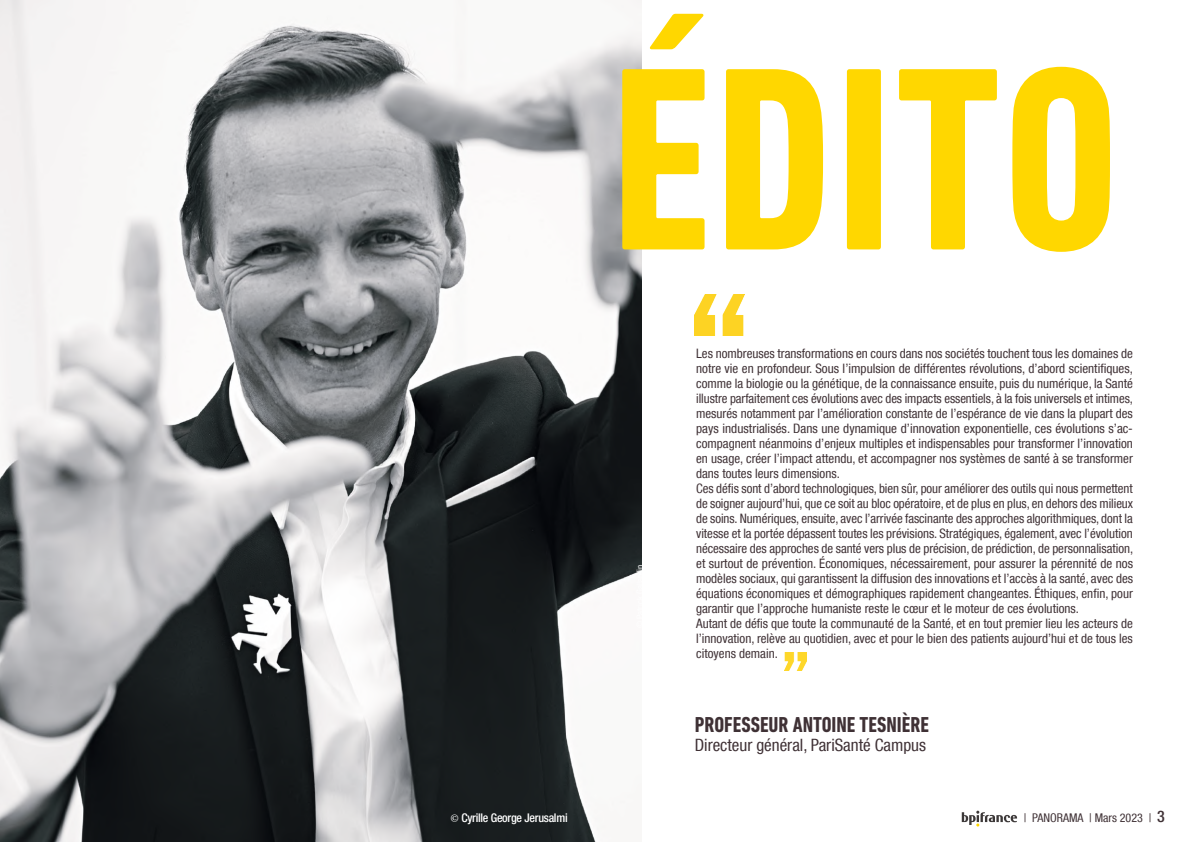
<style>
.page{position:relative;width:1191px;height:842px;background:#fff}
.page>*{position:absolute;margin:0;border:0;box-sizing:border-box;transform-origin:0 0}
.t1{font:700 condensed 265.1px "DIN Next LT Pro";letter-spacing:.01em;color:#ffd700}
.t2{font:700 condensed 22px "DIN Next LT Pro";color:#3f3135}
.t3{font:condensed 17px "Helvetica Neue LT Com";color:#3f3135}
.t4{font:condensed 13px/15px "Helvetica Neue LT Com";color:#3f3135}
.t5{font:500 condensed 12px "Helvetica Neue LT Com";letter-spacing:-.02em;color:#fff}
.t6{font:condensed 12px "Helvetica Neue LT Com";color:#3f3135}
.s1{font-family:"Minion Pro";font-weight:400;font-stretch:normal}
.s2{font-weight:500;font-size:16px}
</style>
<div class="page">
<img style="left:0;top:0;width:642px;height:842px">
<svg style="left:961px;top:811px;width:56px;height:15px"></svg>
<img style="left:694px;top:295px;width:50px;height:41px">
<img style="left:784px;top:652px;width:22px;height:19px">
<p class="t5" style="left:450px;top:810px;width:119px"><span class="s1">©</span> Cyrille George Jerusalmi</p>
<h1 class="t1" style="left:610px;top:9px;width:510px">ÉDITO</h1>
<p class="t4" style="left:696px;top:346px;width:438px">Les nombreuses transformations en cours dans nos sociétés touchent tous les domaines de notre vie en profondeur. Sous l’impulsion de différentes révolutions, d’abord scientifiques, comme la biologie ou la génétique, de la connaissance ensuite, puis du numérique, la Santé illustre parfaitement ces évolutions avec des impacts essentiels, à la fois universels et intimes, mesurés notamment par l’amélioration constante de l’espérance de vie dans la plupart des pays industrialisés. Dans une dynamique d’innovation exponentielle, ces évolutions s’ac&shy;compagnent néanmoins d’enjeux multiples et indispensables pour transformer l’innovation en usage, créer l’impact attendu, et accompagner nos systèmes de santé à se transformer dans toutes leurs dimensions.<br>Ces défis sont d’abord technologiques, bien sûr, pour améliorer des outils qui nous permettent de soigner aujourd’hui, que ce soit au bloc opératoire, et de plus en plus, en dehors des milieux de soins. Numériques, ensuite, avec l’arrivée fascinante des approches algorithmiques, dont la vitesse et la portée dépassent toutes les prévisions. Stratégiques, également, avec l’évolution nécessaire des approches de santé vers plus de précision, de prédiction, de personnalisation, et surtout de prévention. Économiques, nécessairement, pour assurer la pérennité de nos modèles sociaux, qui garantissent la diffusion des innovations et l’accès à la santé, avec des équations économiques et démographiques rapidement changeantes. Éthiques, enfin, pour garantir que l’approche humaniste reste le cœur et le moteur de ces évolutions.<br>Autant de défis que toute la communauté de la Santé, et en tout premier lieu les acteurs de l’innovation, relève au quotidien, avec et pour le bien des patients aujourd’hui et de tous les citoyens demain.</p>
<h2 class="t2" style="left:694px;top:712px;width:236px">PROFESSEUR ANTOINE TESNIÈRE</h2>
<h3 class="t3" style="left:694px;top:735px;width:233px">Directeur général, PariSanté Campus</h3>
<p class="t6" style="left:1023px;top:811px;width:143px">| PANORAMA | Mars 2023 | <span class="s2">3</span></p>
</div>
